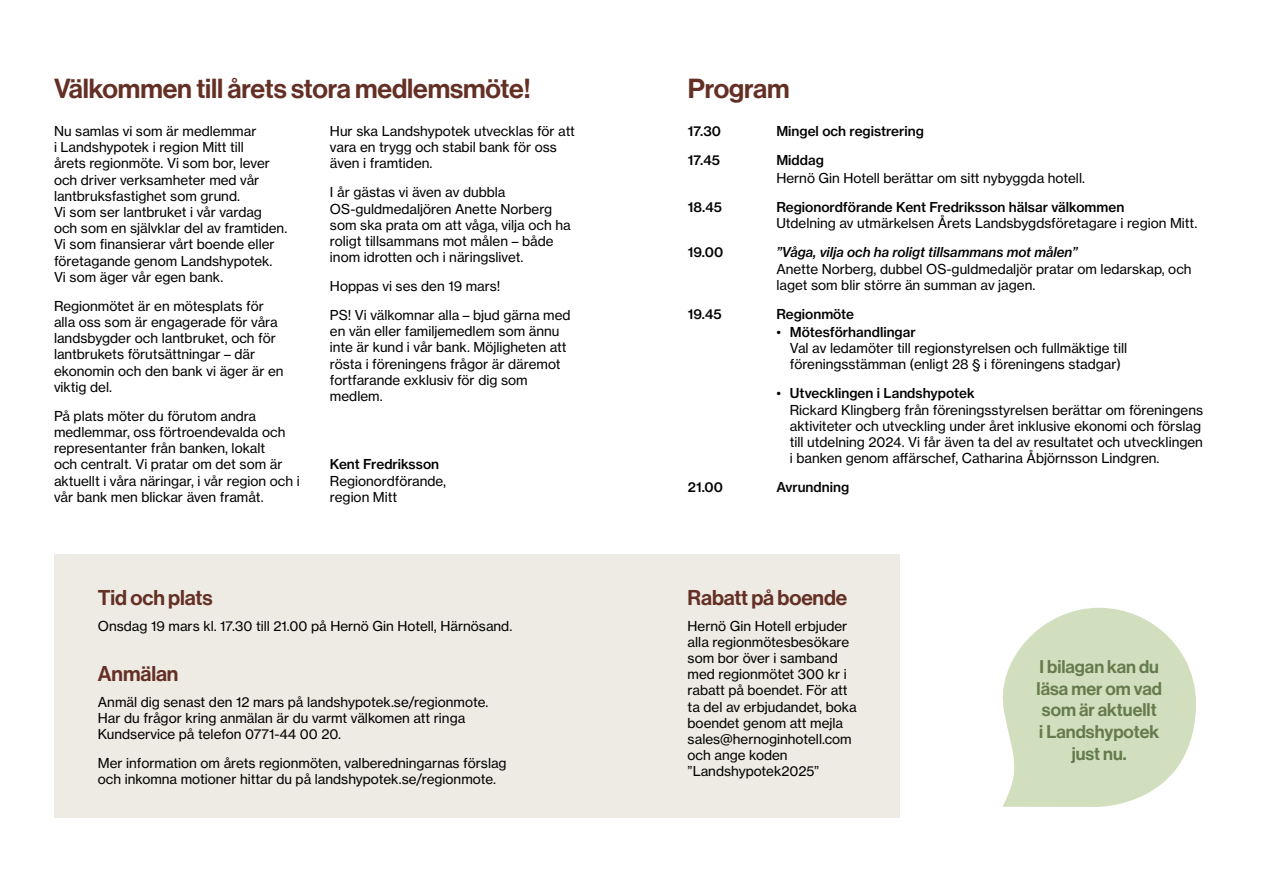
<style>
.page{position:relative;width:1263px;height:893px;background:#fff}
.page>*{position:absolute;margin:0;border:0;box-sizing:border-box;transform-origin:0 0}
.t1{font:27px "N Haas Grotesk DS Pro 65 Md";letter-spacing:-.005em;color:#642f24}
.t2{font:21px "N Haas Grotesk DS Pro 65 Md";letter-spacing:-.005em;color:#642f24}
.t3{font:18px/21.6px "N Haas Grotesk DS Pro 65 Md";color:#667b4d;text-align:center}
.t4{font:13.5px/16.2px "N Haas Grotesk TX Pro 55 Rg";color:#000}
.t5{font:13.5px "N Haas Grotesk TX Pro 65 Md";color:#000}
.t6{font:13.5px "N Haas Grotesk TX Std 66 Md It";color:#000}
.s1{font-family:"N Haas Grotesk TX Pro 65 Md"}
</style>
<div class="page">
<div style="left:54px;top:554px;width:846px;height:264px;background:#eeebe4"></div>
<svg style="left:1002px;top:607px;width:194px;height:200px"></svg>
<h2 class="t1" style="left:54px;top:73px;width:478px">Välkommen till årets stora medlemsmöte!</h2>
<p class="t4" style="left:54px;top:123px;width:235px">Nu samlas vi som är medlemmar<br>i Landshypotek i region Mitt till<br>årets regionmöte. Vi som bor, lever och driver verksamheter med vår lantbruksfastighet som grund.<br>Vi som ser lantbruket i vår vardag och som en självklar del av framtiden.<br>Vi som fnansierar vårt boende eller företagande genom Landshypotek.<br>Vi som äger vår egen bank.</p>
<p class="t4" style="left:54px;top:298px;width:231px">Regionmötet är en mötesplats för alla oss som är engagerade för våra landsbygder och lantbruket, och för lantbrukets förutsättningar – där ekonomin och den bank vi äger är en viktig del.</p>
<p class="t4" style="left:54px;top:408px;width:247px">På plats möter du förutom andra medlemmar, oss förtroendevalda och representanter från banken, lokalt<br>och centralt. Vi pratar om det som är aktuellt i våra näringar, i vår region och i vår bank men blickar även framåt.</p>
<p class="t4" style="left:330px;top:123px;width:246px">Hur ska Landshypotek utvecklas för att vara en trygg och stabil bank för oss även i framtiden.</p>
<p class="t4" style="left:330px;top:184px;width:242px">I år gästas vi även av dubbla OS-guldmedaljören Anette Norberg som ska prata om att våga, vilja och ha roligt tillsammans mot målen – både inom idrotten och i näringslivet.</p>
<p class="t4" style="left:330px;top:278px;width:172px">Hoppas vi ses den 19 mars!</p>
<p class="t4" style="left:330px;top:307px;width:242px">PS! Vi välkomnar alla – bjud gärna med en vän eller familjemedlem som ännu inte är kund i vår bank. Möjligheten att rösta i föreningens frågor är däremot fortfarande exklusiv för dig som medlem.</p>
<p class="t5" style="left:330px;top:456px;width:111px">Kent Fredriksson</p>
<p class="t4" style="left:330px;top:472px;width:118px">Regionordförande, region Mitt</p>
<h3 class="t2" style="left:98px;top:585px;width:116px">Tid och plats</h3>
<p class="t4" style="left:98px;top:617px;width:416px">Onsdag 19 mars kl. 17.30 till 21.00 på Hernö Gin Hotell, Härnösand.</p>
<h3 class="t2" style="left:98px;top:661px;width:82px">Anmälan</h3>
<p class="t4" style="left:98px;top:693px;width:392px">Anmäl dig senast den 12 mars på landshypotek.se/regionmote.<br>Har du frågor kring anmälan är du varmt välkomen att ringa<br>Kundservice på telefon 0771-44 00 20.</p>
<p class="t4" style="left:98px;top:755px;width:410px">Mer information om årets regionmöten, valberedningarnas förslag och inkomna motioner hittar du på landshypotek.se/regionmote.</p>
<h3 class="t1" style="left:688px;top:73px;width:103px">Program</h3>
<p class="t5" style="left:688px;top:123px;width:35px">17.30</p>
<p class="t5" style="left:776px;top:123px;width:149px">Mingel och registrering</p>
<p class="t5" style="left:688px;top:152px;width:34px">17.45</p>
<p class="t5" style="left:776px;top:152px;width:49px">Middag</p>
<p class="t4" style="left:776px;top:170px;width:310px">Hernö Gin Hotell berättar om sitt nybyggda hotell.</p>
<p class="t5" style="left:688px;top:199px;width:36px">18.45</p>
<p class="t5" style="left:776px;top:199px;width:349px">Regionordförande Kent Fredriksson hälsar välkommen</p>
<p class="t4" style="left:776px;top:215px;width:422px">Utdelning av utmärkelsen Årets Landsbygdsföretagare i region Mitt.</p>
<p class="t5" style="left:688px;top:244px;width:37px">19.00</p>
<p class="t6" style="left:776px;top:244px;width:303px">”Våga, vilja och ha roligt tillsammans mot målen”</p>
<p class="t4" style="left:776px;top:261px;width:417px">Anette Norberg, dubbel OS-guldmedaljör pratar om ledarskap, och laget som blir större än summan av jagen.</p>
<p class="t5" style="left:688px;top:305px;width:36px">19.45</p>
<p class="t5" style="left:776px;top:305px;width:79px">Regionmöte</p>
<p class="t4" style="left:790px;top:324px;width:339px;text-indent:-14px">• <span class="s1">Mötesförhandlingar<br></span>Val av ledamöter till regionstyrelsen och fullmäktige till föreningsstämman (enligt 28 § i föreningens stadgar)</p>
<p class="t4" style="left:790px;top:385px;width:415px;text-indent:-14px">• <span class="s1">Utvecklingen i Landshypotek<br></span>Rickard Klingberg från föreningsstyrelsen berättar om föreningens aktiviteter och utveckling under året inklusive ekonomi och förslag till utdelning 2024. Vi får även ta del av resultatet och utvecklingen i banken genom afärschef, Catharina Åbjörnsson Lindgren.</p>
<p class="t5" style="left:688px;top:479px;width:37px">21.00</p>
<p class="t5" style="left:776px;top:479px;width:74px">Avrundning</p>
<h3 class="t2" style="left:688px;top:585px;width:161px">Rabatt på boende</h3>
<p class="t4" style="left:688px;top:617px;width:170px">Hernö Gin Hotell erbjuder alla regionmötesbesökare som bor över i samband med regionmötet 300 kr i rabatt på boendet. För att ta del av erbjudandet, boka boendet genom att mejla sales@hernoginhotell.com och ange koden ”Landshypotek2025”</p>
<p class="t3" style="left:1036px;top:656px;width:127px">I bilagan kan du läsa mer om vad som är aktuellt<br>i Landshypotek just nu.</p>
</div>
